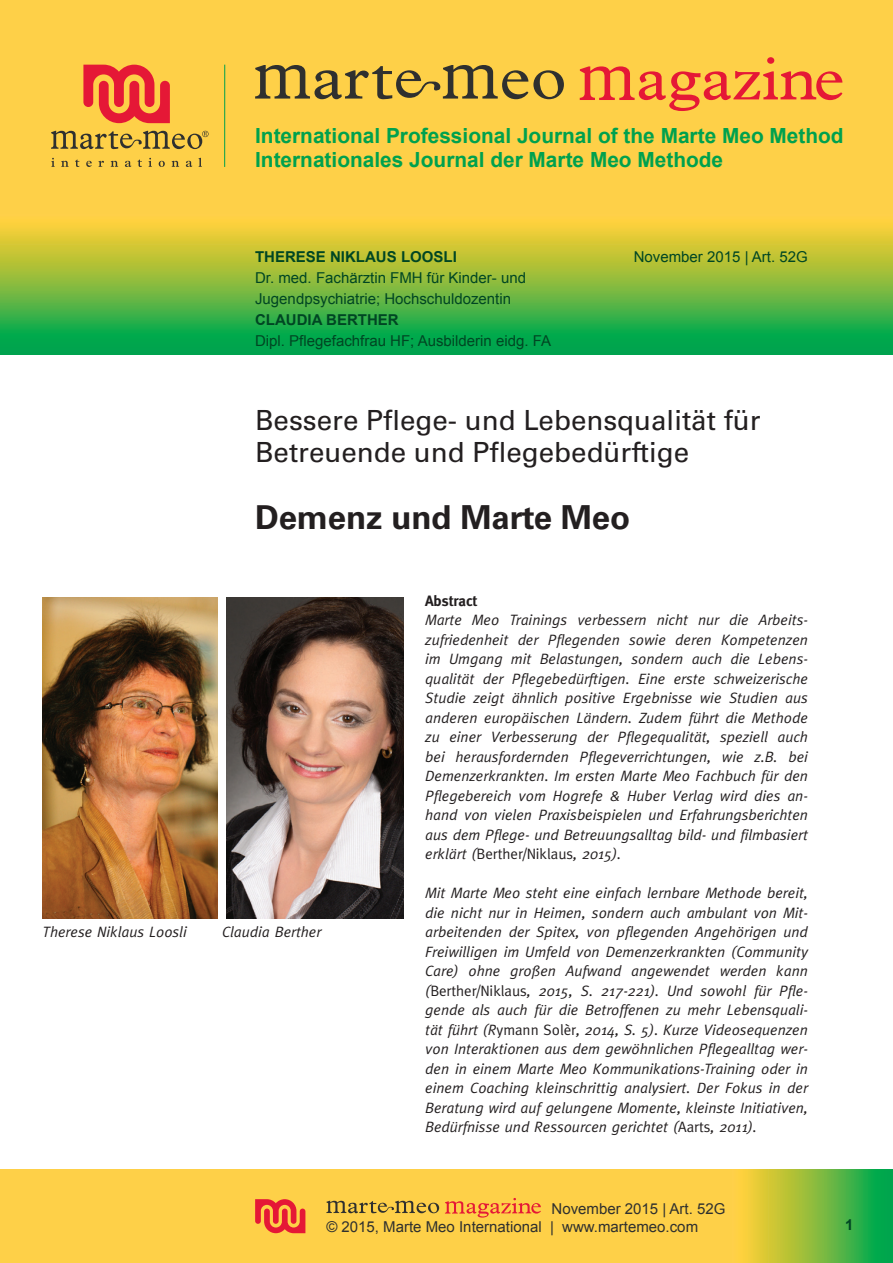
<style>
.page{position:relative;width:893px;height:1263px;background:#fff}
.page>*{position:absolute;margin:0;border:0;box-sizing:border-box;transform-origin:0 0}
.t1{font:700 33px "Univers LT Std";letter-spacing:-.005em;color:#231f20}
.t2{font:27.75px/31.5px "Univers LT Std";color:#231f20}
.t3{font:700 20.85px/24px "Arial";color:#00a14e}
.t4{font:italic 15px/19.5px "Meta";color:#231f20;text-align:justify}
.t5{font:15px/21px "Arial";color:#004623}
.t6{font:15px/18px "Arial";color:#2f302f}
.t7{font:700 15px "Arial";color:#004623}
.t8{font:700 15px "Meta";color:#231f20}
.s1{font-style:normal}
</style>
<div class="page">
<svg style="left:0;top:202px;width:893px;height:153px;background:#8abc41"></svg>
<div style="left:0;top:1169px;width:893px;height:94px;background:#fed048"></div>
<div style="left:0;top:0;width:893px;height:202px;background:#fed048"></div>
<svg style="left:742px;top:1169px;width:151px;height:94px;background:#7dba40"></svg>
<svg style="left:255px;top:65px;width:309px;height:34px"></svg>
<svg style="left:580px;top:57px;width:262px;height:54px"></svg>
<hr style="left:224px;top:65px;width:1px;height:102px;background:#00a14e">
<svg style="left:83px;top:65px;width:87px;height:58px"></svg>
<svg style="left:51px;top:158px;width:4px;height:9px"></svg>
<svg style="left:61px;top:161px;width:8px;height:6px"></svg>
<svg style="left:75px;top:160px;width:4px;height:7px"></svg>
<svg style="left:86px;top:161px;width:6px;height:6px"></svg>
<svg style="left:98px;top:161px;width:6px;height:6px"></svg>
<svg style="left:111px;top:161px;width:7px;height:6px"></svg>
<svg style="left:125px;top:161px;width:6px;height:6px"></svg>
<svg style="left:138px;top:160px;width:4px;height:7px"></svg>
<svg style="left:148px;top:158px;width:4px;height:9px"></svg>
<svg style="left:159px;top:161px;width:6px;height:6px"></svg>
<svg style="left:172px;top:161px;width:7px;height:6px"></svg>
<svg style="left:186px;top:161px;width:6px;height:6px"></svg>
<svg style="left:198px;top:158px;width:4px;height:9px"></svg>
<svg style="left:51px;top:131px;width:158px;height:18px"></svg>
<svg style="left:326px;top:1201px;width:113px;height:12px"></svg>
<svg style="left:445px;top:1198px;width:96px;height:19px"></svg>
<svg style="left:255px;top:1199px;width:50px;height:34px"></svg>
<img style="left:226px;top:597px;width:178px;height:322px">
<img style="left:43px;top:597px;width:175px;height:322px">
<h3 class="t3" style="left:255px;top:124px;width:590px">International Professional Journal of the Marte Meo Method<br>Internationales Journal der Marte Meo Methode</h3>
<p class="t7" style="left:255px;top:248px;width:203px">THERESE NIKLAUS LOOSLI</p>
<p class="t5" style="left:255px;top:267px;width:272px">Dr. med. Fachärztin FMH für Kinder- und<br>Jugendpsychiatrie; Hochschuldozentin</p>
<p class="t7" style="left:255px;top:311px;width:145px">CLAUDIA BERTHER</p>
<p class="t5" style="left:255px;top:330px;width:297px">Dipl. Pflegefachfrau HF; Ausbilderin eidg. FA</p>
<p class="t5" style="left:634px;top:246px;width:175px">November 2015 | Art. 52G</p>
<h2 class="t2" style="left:255px;top:405px;width:507px">Bessere Pflege- und Lebensqualität für<br>Betreuende und Pflegebedürftige</h2>
<h1 class="t1" style="left:255px;top:498px;width:377px">Demenz und Marte Meo</h1>
<p class="t4" style="left:43px;top:922px;width:146px">Therese Niklaus Loosli</p>
<p class="t4" style="left:222px;top:922px;width:101px">Claudia Berther</p>
<p class="t8" style="left:425px;top:592px;width:53px">Abstract</p>
<p class="t4" style="left:425px;top:610px;width:384px">Marte Meo Trainings verbessern nicht nur die Arbeits&shy;zufriedenheit der Pflegenden sowie deren Kompetenzen im Umgang mit Belastungen, sondern auch die Lebens&shy;qualität der Pflegebedürftigen. Eine erste schweizerische Studie zeigt ähnlich positive Ergebnisse wie Studien aus anderen europäischen Ländern. Zudem führt die Methode zu einer Verbesserung der Pflegequalität, speziell auch bei herausfordernden Pflegeverrichtungen, wie z.B. bei Demenzerkrankten. Im ersten Marte Meo Fachbuch für den Pflegebereich vom Hogrefe &amp; Huber Verlag wird dies an&shy;hand von vielen Praxisbeispielen und Erfahrungsberichten aus dem Pflege- und Betreuungsalltag bild- und filmbasiert erklärt (<span class="s1">Berther/Niklaus</span>, 2015).</p>
<p class="t4" style="left:425px;top:883px;width:384px">Mit Marte Meo steht eine einfach lernbare Methode bereit, die nicht nur in Heimen, sondern auch ambulant von Mit&shy;arbeitenden der Spitex, von pflegenden Angehörigen und Freiwilligen im Umfeld von Demenzerkrankten (Community Care) ohne großen Aufwand angewendet werden kann (<span class="s1">Berther/Niklaus</span>, 2015, S. 217-221). Und sowohl für Pfle&shy;gende als auch für die Betroffenen zu mehr Lebensquali&shy;tät führt (R<span class="s1">ymann Solèr</span>, 2014, S. 5). Kurze Videosequenzen von Interaktionen aus dem gewöhnlichen Pflegealltag wer&shy;den in einem Marte Meo Kommunikations-Training oder in einem Coaching kleinschrittig analysiert. Der Fokus in der Beratung wird auf gelungene Momente, kleinste Initiativen, Bedürfnisse und Ressourcen gerichtet (<span class="s1">Aarts</span>, 2011).</p>
<p class="t6" style="left:326px;top:1199px;width:401px;text-indent:225px">November 2015 | Art. 52G © 2015, Marte Meo International | www.martemeo.com</p>
<p class="t7" style="left:845px;top:1216px;width:10px">1</p>
</div>
